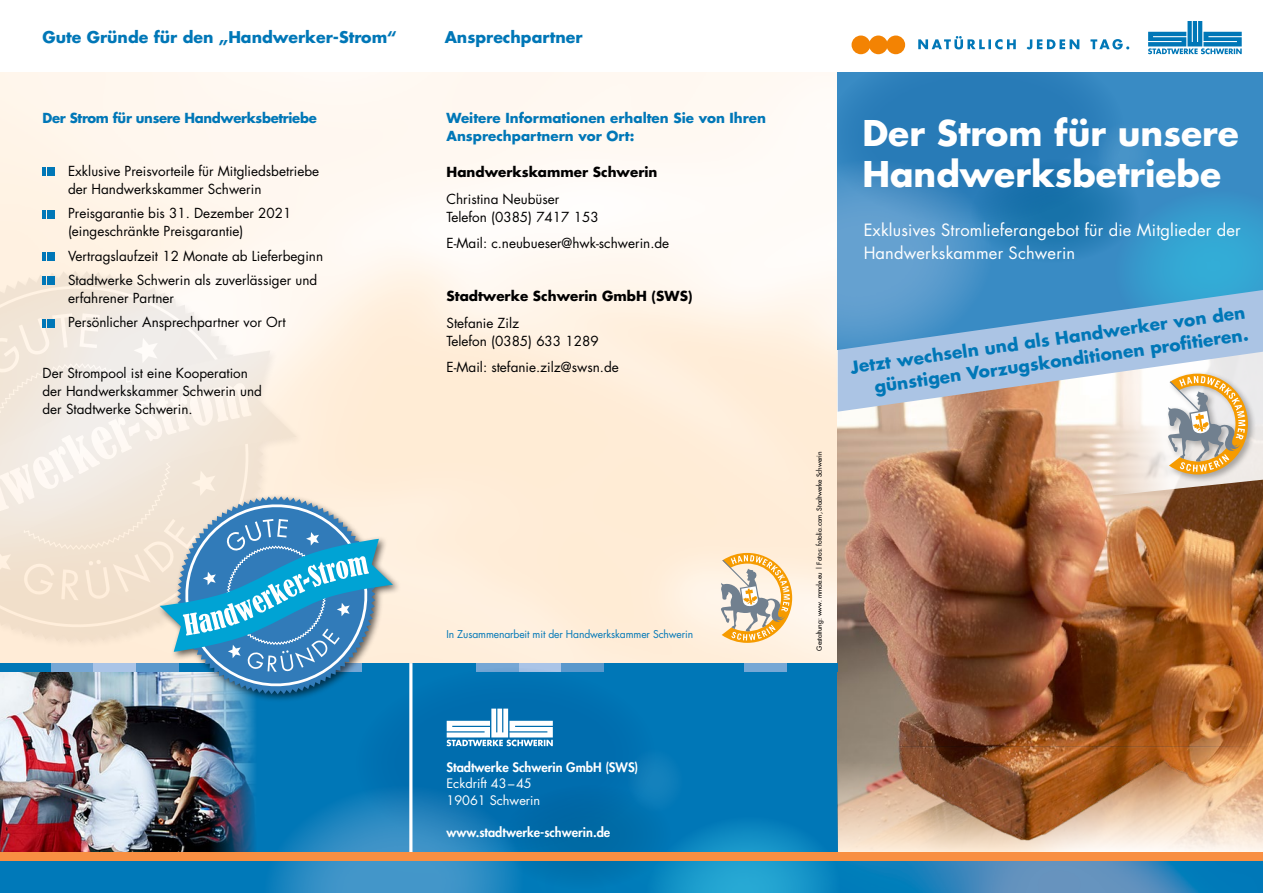
<style>
.page{position:relative;width:1263px;height:893px;background:#fff}
.page>*{position:absolute;margin:0;border:0;box-sizing:border-box;transform-origin:0 0}
.t1{font:700 34.5px/40.5px "Futura LT";color:#fff}
.t2{font:700 16.95px/22.6px "Futura LT";color:#0077b7;text-align:right}
.t3{font:16.5px/23px "Futura LT";letter-spacing:.01em;color:#fff}
.t4{font:700 15.75px "Futura LT";color:#0077b7}
.t5{font:13.5px/18px "Futura LT";color:#000}
.t6{font:700 13.5px/18px "Futura LT";color:#0077b7}
.t7{font:700 13.5px "Futura LT";color:#000}
.t8{font:700 13.5px "Futura LT";letter-spacing:-.025em;color:#0077b7}
.t9{font:800 12.75px "Futura LT";color:#fff}
.t10{font:12.75px/16px "Futura LT";color:#fff}
.t11{font:10.5px "Futura LT";letter-spacing:-.01em;color:#0077b7}
.t12{font:6.75px "Futura LT";color:#000}
</style>
<div class="page">
<img style="left:0;top:72px;width:838px;height:591px">
<svg style="left:0;top:267px;width:267px;height:46px"></svg>
<div style="left:0;top:665px;width:838px;height:214px;background:#0077b7"></div>
<svg style="left:43px;top:167px;width:12px;height:9px"></svg>
<svg style="left:43px;top:210px;width:12px;height:8px"></svg>
<svg style="left:43px;top:252px;width:12px;height:9px"></svg>
<svg style="left:43px;top:277px;width:12px;height:8px"></svg>
<img style="left:838px;top:498px;width:425px;height:248px">
<img style="left:0;top:861px;width:1263px;height:32px">
<img style="left:0;top:695px;width:255px;height:157px">
<div style="left:412px;top:663px;width:426px;height:9px;background:#0077b7"></div>
<div style="left:476px;top:663px;width:43px;height:9px;background:#76a7d5"></div>
<div style="left:519px;top:663px;width:42px;height:9px;background:#aac4e7"></div>
<div style="left:561px;top:663px;width:43px;height:9px;background:#5a98cc"></div>
<div style="left:744px;top:663px;width:43px;height:9px;background:#76a7d5"></div>
<svg style="left:256px;top:709px;width:591px;height:184px"></svg>
<hr style="left:409px;top:663px;width:3px;height:190px;background:#fff">
<svg style="left:721px;top:553px;width:71px;height:90px;background:#e1c89f"></svg>
<img style="left:838px;top:746px;width:425px;height:106px">
<svg style="left:838px;top:72px;width:425px;height:426px;background:#729dbb"></svg>
<div style="left:157px;top:493px;width:245px;height:210px;background:#000;opacity:.6"></div>
<svg style="left:0;top:313px;width:393px;height:382px;background:#c8d4d6"></svg>
<div style="left:0;top:852px;width:1263px;height:9px;background:#f88f42"></div>
<svg style="left:1148px;top:21px;width:94px;height:33px"></svg>
<svg style="left:851px;top:36px;width:54px;height:18px"></svg>
<svg style="left:918px;top:36px;width:211px;height:14px"></svg>
<p class="t4" style="left:43px;top:27px;width:356px">Gute Gründe für den „Handwerker-Strom“</p>
<p class="t4" style="left:445px;top:27px;width:140px">Ansprechpartner</p>
<p class="t8" style="left:43px;top:109px;width:276px">Der Strom für unsere Handwerksbetriebe</p>
<p class="t5" style="left:68px;top:162px;width:253px">Exklusive Preisvorteile für Mitgliedsbetriebe der Handwerkskammer Schwerin</p>
<p class="t5" style="left:68px;top:204px;width:225px">Preisgarantie bis 31. Dezember 2021 (eingeschränkte Preisgarantie)</p>
<p class="t5" style="left:68px;top:244px;width:257px;line-height:24.5px">Vertragslaufzeit 12 Monate ab Lieferbeginn<br>Stadtwerke Schwerin als zuverlässiger und</p>
<p class="t5" style="left:68px;top:286px;width:219px;line-height:24.5px">erfahrener Partner<br>Persönlicher Ansprechpartner vor Ort</p>
<p class="t5" style="left:43px;top:364px;width:221px">Der Strompool ist eine Kooperation der Handwerkskammer Schwerin und der Stadtwerke Schwerin.</p>
<p class="t6" style="left:446px;top:109px;width:321px">Weitere Informationen erhalten Sie von Ihren<br>Ansprechpartnern vor Ort:</p>
<p class="t7" style="left:446px;top:163px;width:212px">Handwerkskammer Schwerin</p>
<p class="t5" style="left:446px;top:190px;width:154px">Christina Neubüser<br>Telefon (0385) 7417 153</p>
<p class="t5" style="left:446px;top:235px;width:224px">E-Mail: c.neubueser@hwk-schwerin.de</p>
<p class="t7" style="left:446px;top:287px;width:248px">Stadtwerke Schwerin GmbH (SWS)</p>
<p class="t5" style="left:446px;top:314px;width:154px">Stefanie Zilz<br>Telefon (0385) 633 1289</p>
<p class="t5" style="left:446px;top:359px;width:174px">E-Mail: stefanie.zilz@swsn.de</p>
<p class="t11" style="left:446px;top:627px;width:248px">In Zusammenarbeit mit der Handwerkskammer Schwerin</p>
<p class="t9" style="left:446px;top:759px;width:193px">Stadtwerke Schwerin GmbH (SWS)</p>
<p class="t10" style="left:446px;top:776px;width:95px">Eckdrift 43–45<br>19061 Schwerin</p>
<p class="t9" style="left:446px;top:823px;width:165px">www.stadtwerke-schwerin.de</p>
<p class="t12" style="left:815px;top:651px;width:201px;rotate:-90deg">Gestaltung: www. mmde.eu | Fotos: fotolia.com, Stadtwerke Schwerin</p>
<h1 class="t1" style="left:862px;top:113px;width:378px">Der Strom für unsere<br>Handwerksbetriebe</h1>
<p class="t3" style="left:864px;top:219px;width:378px">Exklusives Stromlieferangebot für die Mitglieder der<br>Handwerkskammer Schwerin</p>
<p class="t2" style="left:849px;top:356px;width:400px;rotate:-8deg">Jetzt wechseln und als Handwerker von den günstigen Vorzugskonditionen profi tieren.</p>
</div>
